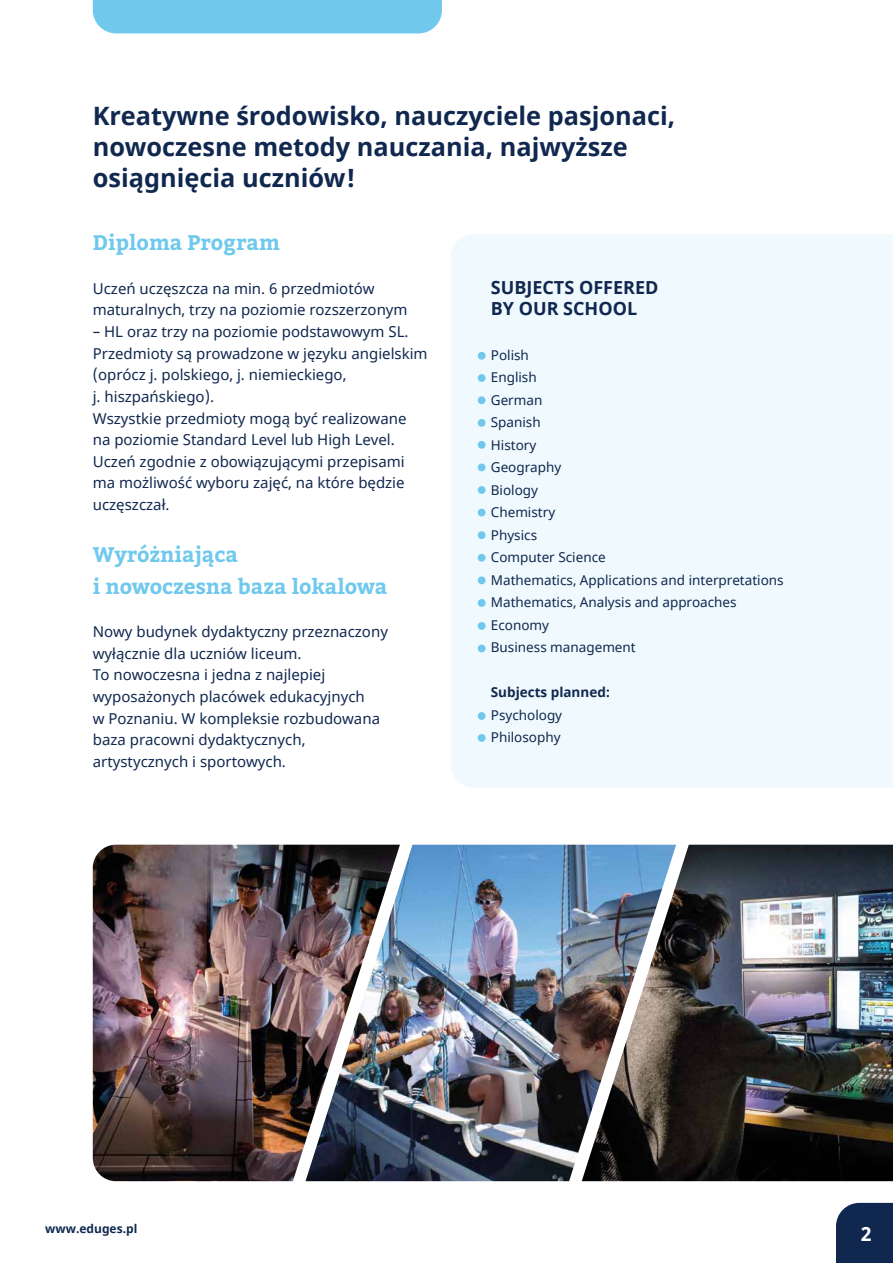
<style>
.page{position:relative;width:893px;height:1263px;background:#fff}
.page>*{position:absolute;margin:0;border:0;box-sizing:border-box;transform-origin:0 0}
.t1{font:700 25.35px/30.9px "Noto Sans";color:#10284f}
.t2{font:700 21px/31.8px "Bitter";color:#70c9ec}
.t3{font:700 19.5px "Noto Sans";color:#fff}
.t4{font:700 18px/21.6px "Noto Sans";color:#10284f}
.t5{font:15px/21.6px "Noto Sans";color:#10284f}
.t6{font:13.5px/22.5px "Noto Sans";color:#10284f}
.t7{font:700 13.5px "Noto Sans";color:#10284f}
.t8{font:700 12px "Noto Sans";color:#10284f}
</style>
<div class="page">
<div style="left:451px;top:234px;width:442px;height:554px;background:#f0f9fd"></div>
<div style="left:836px;top:1203px;width:57px;height:60px;background:#10284f"></div>
<div style="left:93px;top:0;width:349px;height:33px;background:#70c9ec"></div>
<img style="left:93px;top:845px;width:212px;height:336px">
<img style="left:305px;top:845px;width:277px;height:336px">
<img style="left:582px;top:845px;width:311px;height:336px">
<div style="left:478px;top:352px;width:8px;height:8px;background:#70c9ec;border-radius:50%"></div>
<div style="left:478px;top:441px;width:8px;height:8px;background:#70c9ec;border-radius:50%"></div>
<div style="left:478px;top:419px;width:8px;height:8px;background:#70c9ec;border-radius:50%"></div>
<div style="left:478px;top:396px;width:8px;height:8px;background:#70c9ec;border-radius:50%"></div>
<div style="left:478px;top:374px;width:8px;height:8px;background:#70c9ec;border-radius:50%"></div>
<div style="left:478px;top:463px;width:8px;height:8px;background:#70c9ec;border-radius:50%"></div>
<div style="left:478px;top:486px;width:8px;height:8px;background:#70c9ec;border-radius:50%"></div>
<div style="left:478px;top:509px;width:8px;height:7px;background:#70c9ec;border-radius:50%"></div>
<div style="left:478px;top:531px;width:8px;height:8px;background:#70c9ec;border-radius:50%"></div>
<div style="left:478px;top:554px;width:8px;height:8px;background:#70c9ec;border-radius:50%"></div>
<div style="left:478px;top:576px;width:8px;height:8px;background:#70c9ec;border-radius:50%"></div>
<div style="left:478px;top:599px;width:8px;height:8px;background:#70c9ec;border-radius:50%"></div>
<div style="left:478px;top:622px;width:8px;height:8px;background:#70c9ec;border-radius:50%"></div>
<div style="left:478px;top:645px;width:8px;height:7px;background:#70c9ec;border-radius:50%"></div>
<div style="left:478px;top:712px;width:8px;height:8px;background:#70c9ec;border-radius:50%"></div>
<div style="left:478px;top:734px;width:8px;height:8px;background:#70c9ec;border-radius:50%"></div>
<h1 class="t1" style="left:93px;top:101px;width:584px">Kreatywne środowisko, nauczyciele pasjonaci, nowoczesne metody nauczania, najwyższe osiągnięcia uczniów!</h1>
<h2 class="t2" style="left:93px;top:228px;width:189px">Diploma Program</h2>
<p class="t5" style="left:93px;top:278px;width:316px">Uczeń uczęszcza na min. 6 przedmiotów maturalnych, trzy na poziomie rozszerzonym</p>
<p class="t5" style="left:93px;top:321px;width:336px">– HL oraz trzy na poziomie podstawowym SL.<br>Przedmioty są prowadzone w języku angielskim (oprócz j. polskiego, j. niemieckiego,<br>j. hiszpańskiego).<br>Wszystkie przedmioty mogą być realizowane na poziomie Standard Level lub High Level.<br>Uczeń zgodnie z obowiązującymi przepisami ma możliwość wyboru zajęć, na które będzie uczęszczał.</p>
<h2 class="t2" style="left:93px;top:539px;width:296px">Wyróżniająca<br>i nowoczesna baza lokalowa</h2>
<p class="t5" style="left:93px;top:621px;width:297px">Nowy budynek dydaktyczny przeznaczony wyłącznie dla uczniów liceum.<br>To nowoczesna i jedna z najlepiej wyposażonych placówek edukacyjnych<br>w Poznaniu. W kompleksie rozbudowana baza pracowni dydaktycznych, artystycznych i sportowych.</p>
<p class="t4" style="left:491px;top:277px;width:169px">SUBJECTS OFFERED<br>BY OUR SCHOOL</p>
<p class="t6" style="left:491px;top:344px;width:294px">Polish<br>English<br>German<br>Spanish<br>History<br>Geography<br>Biology<br>Chemistry<br>Physics<br>Computer Science<br>Mathematics, Applications and interpretations<br>Mathematics, Analysis and approaches<br>Economy<br>Business management</p>
<p class="t7" style="left:491px;top:683px;width:121px">Subjects planned:</p>
<p class="t6" style="left:491px;top:704px;width:73px">Psychology<br>Philosophy</p>
<p class="t8" style="left:45px;top:1220px;width:94px">www.eduges.pl</p>
<h3 class="t3" style="left:861px;top:1220px;width:12px">2</h3>
</div>
